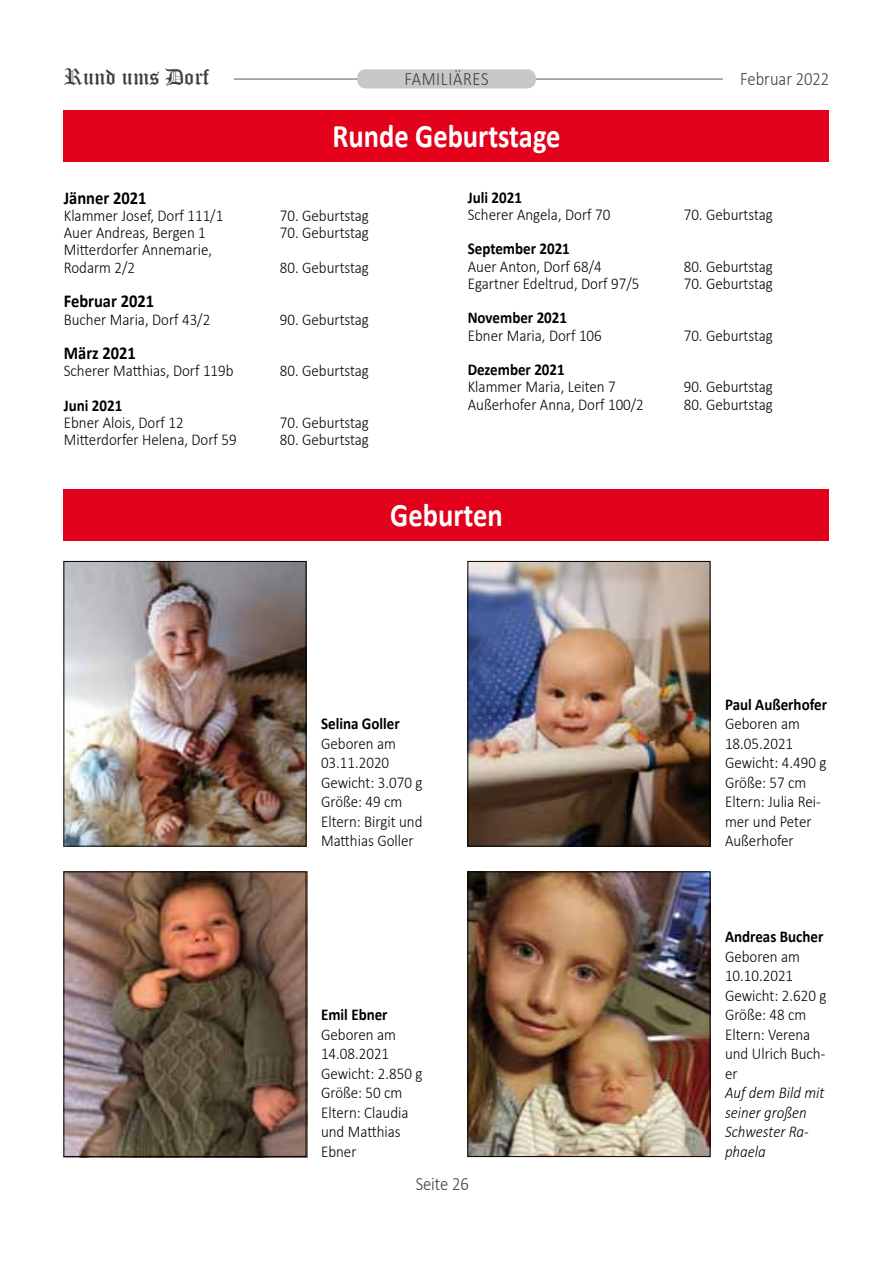
<style>
.page{position:relative;width:893px;height:1263px;background:#fff}
.page>*{position:absolute;margin:0;border:0;box-sizing:border-box;transform-origin:0 0}
.t1{font:700 33px "Calibri";color:#fff;scale:.86 1}
.t2{font:22.5px "Old English Text";color:#3e3d40}
.t3{font:300 18.9px "Calibri";color:#3e3d40;scale:.87 1}
.t4{font:700 18.15px "Calibri";color:#000;scale:.91 1}
.t5{font:300 16.5px/19.5px "Calibri";color:#000;scale:.91 1}
.t6{font:700 16.5px "Calibri";color:#000;scale:.91 1}
.t7{font:italic 300 16.5px/19.5px "Calibri";color:#000;scale:.91 1}
</style>
<div class="page">
<hr style="left:234px;top:79px;width:489px;height:1px;background:#58585a">
<div style="left:357px;top:69px;width:179px;height:19px;background:#c6c7c8;border-radius:9px"></div>
<div style="left:64px;top:111px;width:765px;height:51px;background:#e2001a"></div>
<div style="left:64px;top:489px;width:765px;height:51px;background:#e2001a"></div>
<img style="left:470px;top:874px;width:238px;height:281px">
<div style="left:468px;top:872px;width:242px;height:285px;border:1px solid #000"></div>
<img style="left:64px;top:872px;width:243px;height:286px">
<div style="left:64px;top:872px;width:242px;height:285px;border:1px solid #000"></div>
<img style="left:66px;top:563px;width:238px;height:281px">
<div style="left:64px;top:561px;width:242px;height:285px;border:1px solid #000"></div>
<img style="left:470px;top:563px;width:238px;height:281px">
<div style="left:468px;top:561px;width:242px;height:285px;border:1px solid #000"></div>
<h2 class="t2" style="left:64px;top:62px;width:147px">Rund ums Dorf</h2>
<p class="t3" style="left:404px;top:67px;width:20px">Familiäres</p>
<h1 class="t1" style="left:332px;top:113px;width:267px">Runde Geburtstage</h1>
<p class="t3" style="left:740px;top:67px;width:104px">Februar 2022</p>
<p class="t4" style="left:64px;top:185px;width:92px">Jänner 2021</p>
<p class="t5" style="left:64px;top:206px;width:177px">Klammer Josef, Dorf 111/1</p>
<p class="t5" style="left:280px;top:206px;width:100px">70. Geburtstag</p>
<p class="t5" style="left:64px;top:223px;width:158px">Auer Andreas, Bergen 1</p>
<p class="t5" style="left:280px;top:223px;width:100px">70. Geburtstag</p>
<p class="t5" style="left:64px;top:241px;width:164px;line-height:17.2px">Mitterdorfer Annemarie,<br>Rodarm 2/2</p>
<p class="t5" style="left:280px;top:257px;width:100px">80. Geburtstag</p>
<p class="t4" style="left:64px;top:288px;width:101px">Februar 2021</p>
<p class="t5" style="left:64px;top:309px;width:163px">Bucher Maria, Dorf 43/2</p>
<p class="t5" style="left:280px;top:309px;width:100px">90. Geburtstag</p>
<p class="t4" style="left:64px;top:340px;width:81px">März 2021</p>
<p class="t5" style="left:64px;top:361px;width:188px">Scherer Matthias, Dorf 119b</p>
<p class="t5" style="left:280px;top:361px;width:100px">80. Geburtstag</p>
<p class="t6" style="left:64px;top:394px;width:66px">Juni 2021</p>
<p class="t5" style="left:64px;top:413px;width:133px">Ebner Alois, Dorf 12</p>
<p class="t5" style="left:280px;top:413px;width:100px">70. Geburtstag</p>
<p class="t5" style="left:64px;top:430px;width:191px">Mitterdorfer Helena, Dorf 59</p>
<p class="t5" style="left:280px;top:430px;width:100px">80. Geburtstag</p>
<p class="t6" style="left:468px;top:185px;width:61px">Juli 2021</p>
<p class="t5" style="left:468px;top:204px;width:158px">Scherer Angela, Dorf 70</p>
<p class="t5" style="left:684px;top:204px;width:100px">70. Geburtstag</p>
<p class="t6" style="left:468px;top:237px;width:114px">September 2021</p>
<p class="t5" style="left:468px;top:256px;width:149px">Auer Anton, Dorf 68/4</p>
<p class="t5" style="left:684px;top:256px;width:100px">80. Geburtstag</p>
<p class="t5" style="left:468px;top:273px;width:190px">Egartner Edeltrud, Dorf 97/5</p>
<p class="t5" style="left:684px;top:273px;width:100px">70. Geburtstag</p>
<p class="t6" style="left:468px;top:306px;width:111px">November 2021</p>
<p class="t5" style="left:468px;top:325px;width:149px">Ebner Maria, Dorf 106</p>
<p class="t5" style="left:684px;top:325px;width:100px">70. Geburtstag</p>
<p class="t6" style="left:468px;top:358px;width:108px">Dezember 2021</p>
<p class="t5" style="left:468px;top:377px;width:164px">Klammer Maria, Leiten 7</p>
<p class="t5" style="left:684px;top:377px;width:100px">90. Geburtstag</p>
<p class="t5" style="left:468px;top:394px;width:195px">Außerhofer Anna, Dorf 100/2</p>
<p class="t5" style="left:684px;top:394px;width:100px">80. Geburtstag</p>
<h1 class="t1" style="left:390px;top:491px;width:132px">Geburten</h1>
<p class="t6" style="left:321px;top:712px;width:88px">Selina Goller</p>
<p class="t5" style="left:321px;top:733px;width:113px">Geboren am<br>03.11.2020<br>Gewicht: 3.070 g<br>Größe: 49 cm<br>Eltern: Birgit und<br>Matthias Goller</p>
<p class="t6" style="left:321px;top:1003px;width:75px">Emil Ebner</p>
<p class="t5" style="left:321px;top:1024px;width:113px">Geboren am<br>14.08.2021<br>Gewicht: 2.850 g<br>Größe: 50 cm<br>Eltern: Claudia und Matthias<br>Ebner</p>
<p class="t3" style="left:416px;top:1172px;width:63px">Seite 26</p>
<p class="t6" style="left:725px;top:692px;width:114px">Paul Außerhofer</p>
<p class="t5" style="left:725px;top:714px;width:113px">Geboren am<br>18.05.2021<br>Gewicht: 4.490 g<br>Größe: 57 cm<br>Eltern: Julia Rei&shy;mer und Peter<br>Außerhofer</p>
<p class="t6" style="left:725px;top:925px;width:110px">Andreas Bucher</p>
<p class="t5" style="left:725px;top:946px;width:113px">Geboren am<br>10.10.2021<br>Gewicht: 2.620 g<br>Größe: 48 cm<br>Eltern: Verena und Ulrich Buch&shy;er</p>
<p class="t7" style="left:725px;top:1083px;width:111px">Auf dem Bild mit seiner großen<br>Schwester Ra&shy;phaela</p>
</div>
